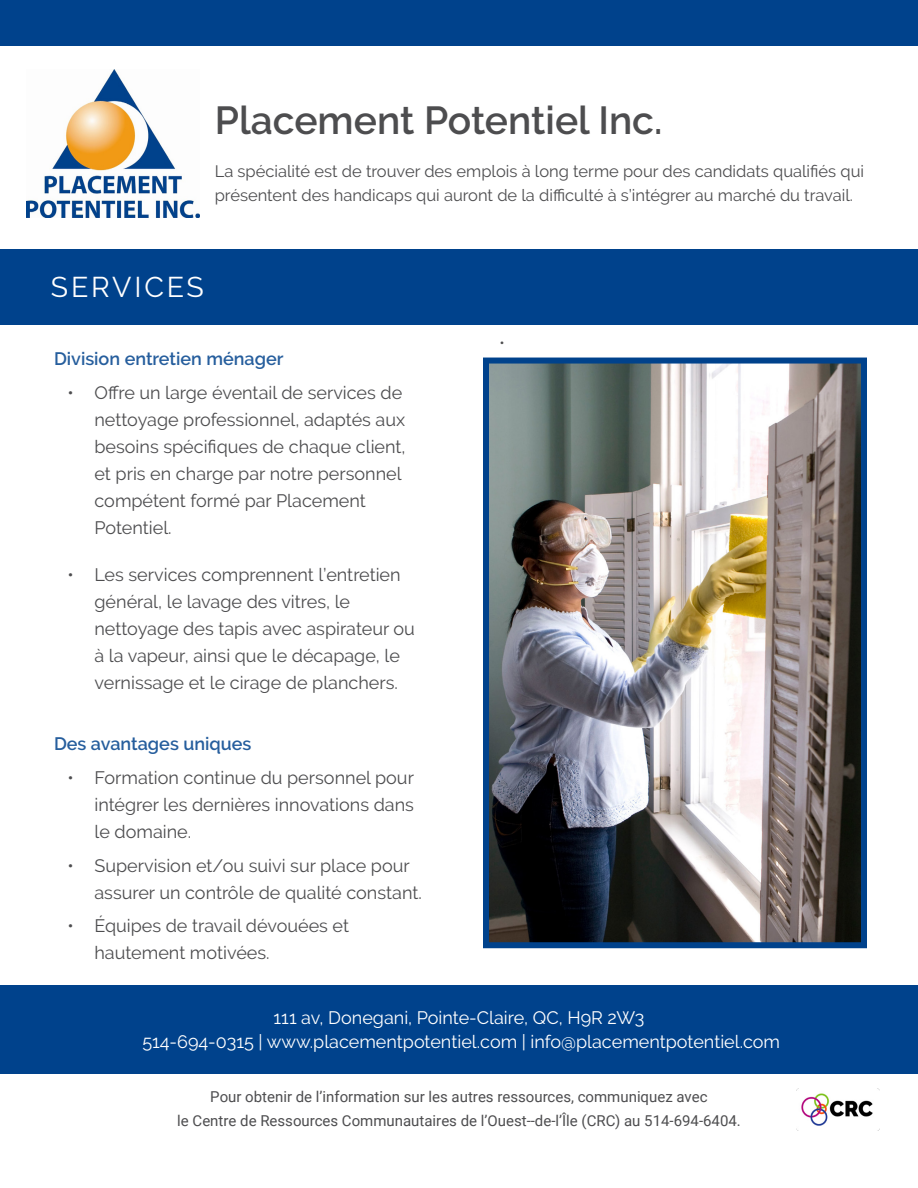
<style>
.page{position:relative;width:918px;height:1188px;background:#fff}
.page>*{position:absolute;margin:0;border:0;box-sizing:border-box;transform-origin:0 0}
.t1{font:600 39px "Raleway";color:#4d4d4f}
.t2{font:28.5px "Raleway";letter-spacing:.1em;color:#fff}
.t3{font:18px/27px "Raleway";color:#4d4d4f}
.t4{font:18px/24px "Raleway";color:#fff;text-align:center}
.t5{font:600 18px "Raleway";color:#265e9d}
.t6{font:16.5px/24px "Raleway";color:#4d4d4f}
.t7{font:15px/24px "Roboto";color:#4d4d4f;text-align:center}
.t8{font:15px "Raleway";color:#4d4d4f}
</style>
<div class="page">
<div style="left:0;top:985px;width:918px;height:89px;background:#00428c"></div>
<img style="left:26px;top:70px;width:174px;height:147px">
<div style="left:0;top:0;width:918px;height:45px;background:#00428c"></div>
<div style="left:0;top:249px;width:918px;height:75px;background:#00428c"></div>
<img style="left:796px;top:1088px;width:84px;height:42px">
<img style="left:490px;top:365px;width:370px;height:576px">
<div style="left:483px;top:358px;width:384px;height:590px;border:6px solid #00428c"></div>
<h1 class="t1" style="left:215px;top:98px;width:449px">Placement Potentiel Inc.</h1>
<p class="t6" style="left:215px;top:159px;width:651px">La spécialité est de trouver des emplois à long terme pour des candidats qualifiés qui présentent des handicaps qui auront de la difficulté à s’intégrer au marché du travail.</p>
<h2 class="t2" style="left:51px;top:270px;width:154px">SERVICES</h2>
<p class="t8" style="left:500px;top:334px;width:7px">•</p>
<p class="t5" style="left:54px;top:349px;width:231px">Division entretien ménager</p>
<p class="t3" style="left:94px;top:379px;width:313px;text-indent:-27px">• Offre un large éventail de services de nettoyage professionnel, adaptés aux besoins spécifiques de chaque client, et pris en charge par notre personnel compétent formé par Placement<br>Potentiel.</p>
<p class="t3" style="left:94px;top:562px;width:322px;text-indent:-27px">• Les services comprennent l’entretien général, le lavage des vitres, le nettoyage des tapis avec aspirateur ou à la vapeur, ainsi que le décapage, le vernissage et le cirage de planchers.</p>
<p class="t5" style="left:54px;top:734px;width:199px">Des avantages uniques</p>
<p class="t3" style="left:94px;top:764px;width:321px;text-align:justify;text-indent:-27px">• Formation continue du personnel pour intégrer les dernières innovations dans le domaine.</p>
<p class="t3" style="left:94px;top:852px;width:329px;text-indent:-27px">• Supervision et/ou suivi sur place pour assurer un contrôle de qualité constant.</p>
<p class="t3" style="left:94px;top:913px;width:256px;text-indent:-27px">• Équipes de travail dévouées et hautement motivées.</p>
<p class="t4" style="left:142px;top:1005px;width:639px">111 av, Donegani, Pointe-Claire, QC, H9R 2W3<br>514-694-0315 | www.placementpotentiel.com | info@placementpotentiel.com</p>
<p class="t7" style="left:177px;top:1085px;width:565px">Pour obtenir de l’information sur les autres ressources, communiquez avec<br>le Centre de Ressources Communautaires de l’Ouest--de-l’Île (CRC) au 514-694-6404.</p>
</div>
